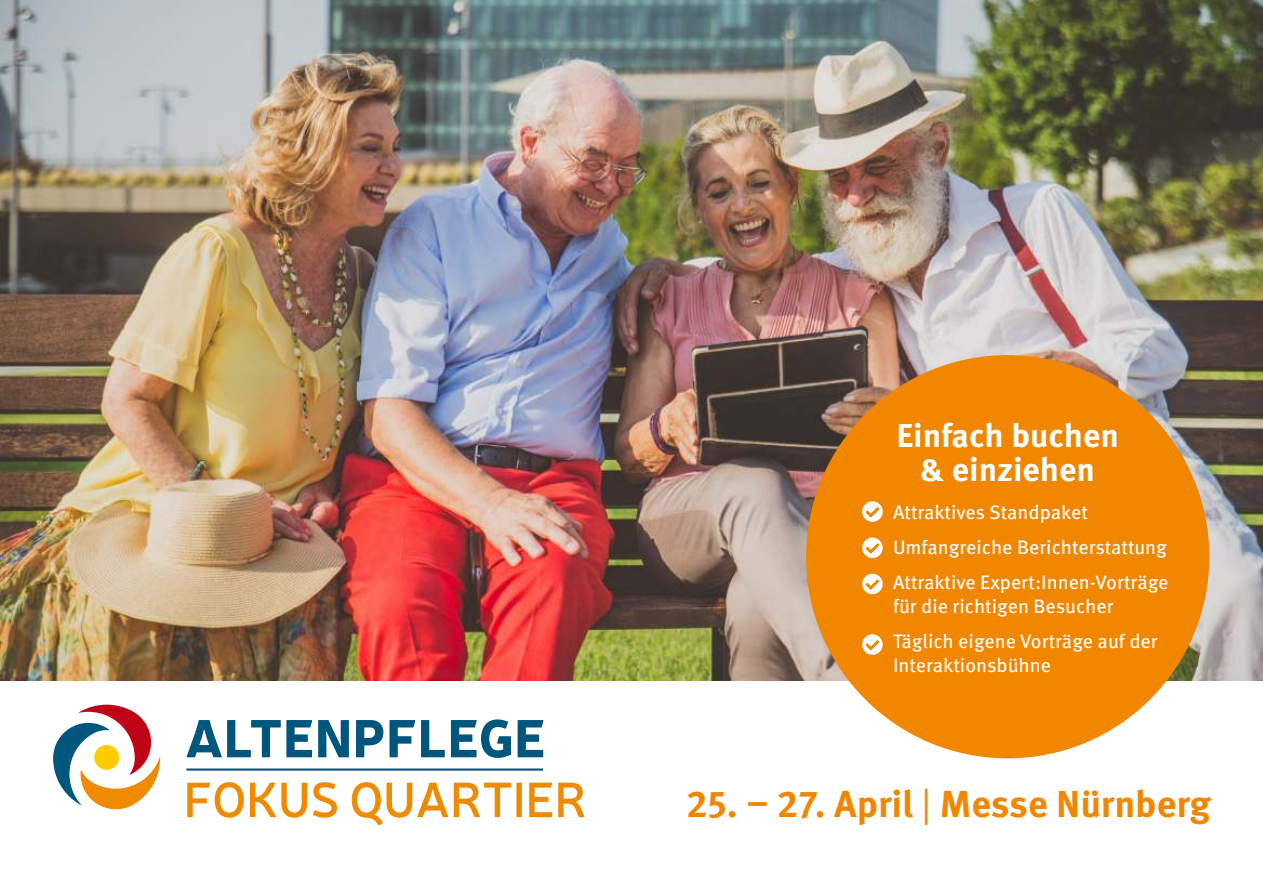
<style>
.page{position:relative;width:1263px;height:893px;background:#fff}
.page>*{position:absolute;margin:0;border:0;box-sizing:border-box;transform-origin:0 0}
.t1{font:700 37.5px "Meta Pro";color:#f18700}
.t2{font:700 33px/33.8px "Meta Pro";color:#fff;text-align:center}
.t3{font:19.5px/35.2px "Meta Pro";color:#fff}
.s1{font-family:"Meta Pro Norm";font-weight:400}
</style>
<div class="page">
<svg style="left:186px;top:719px;width:357px;height:39px"></svg>
<svg style="left:53px;top:705px;width:107px;height:104px"></svg>
<hr style="left:187px;top:768px;width:356px;height:3px;background:#00567d">
<svg style="left:187px;top:782px;width:57px;height:36px"></svg>
<svg style="left:250px;top:783px;width:57px;height:35px"></svg>
<svg style="left:313px;top:782px;width:24px;height:36px"></svg>
<svg style="left:352px;top:782px;width:96px;height:42px"></svg>
<svg style="left:454px;top:783px;width:57px;height:34px"></svg>
<div style="left:516px;top:783px;width:6px;height:34px;background:#f08a00"></div>
<svg style="left:529px;top:783px;width:23px;height:34px"></svg>
<svg style="left:558px;top:783px;width:26px;height:34px"></svg>
<img style="left:0;top:0;width:1263px;height:680px">
<div style="left:806px;top:355px;width:403px;height:403px;background:#f18700;border-radius:50%"></div>
<svg style="left:862px;top:501px;width:21px;height:21px"></svg>
<svg style="left:862px;top:538px;width:21px;height:20px"></svg>
<svg style="left:862px;top:574px;width:21px;height:20px"></svg>
<svg style="left:862px;top:634px;width:21px;height:21px"></svg>
<h2 class="t2" style="left:896px;top:419px;width:224px">Einfach buchen &amp; einziehen</h2>
<p class="t3" style="left:893px;top:496px;width:277px">Attraktives Standpaket<br>Umfangreiche Berichterstattung<br>Attraktive Expert:Innen-Vorträge</p>
<p class="t3" style="left:893px;top:590px;width:266px">für die richtigen Besucher<br>Täglich eigene Vorträge auf der</p>
<p class="t3" style="left:893px;top:650px;width:160px">Interaktionsbühne</p>
<h1 class="t1" style="left:686px;top:784px;width:526px">25. – 27. April <span class="s1">|</span> Messe Nürnberg</h1>
</div>
